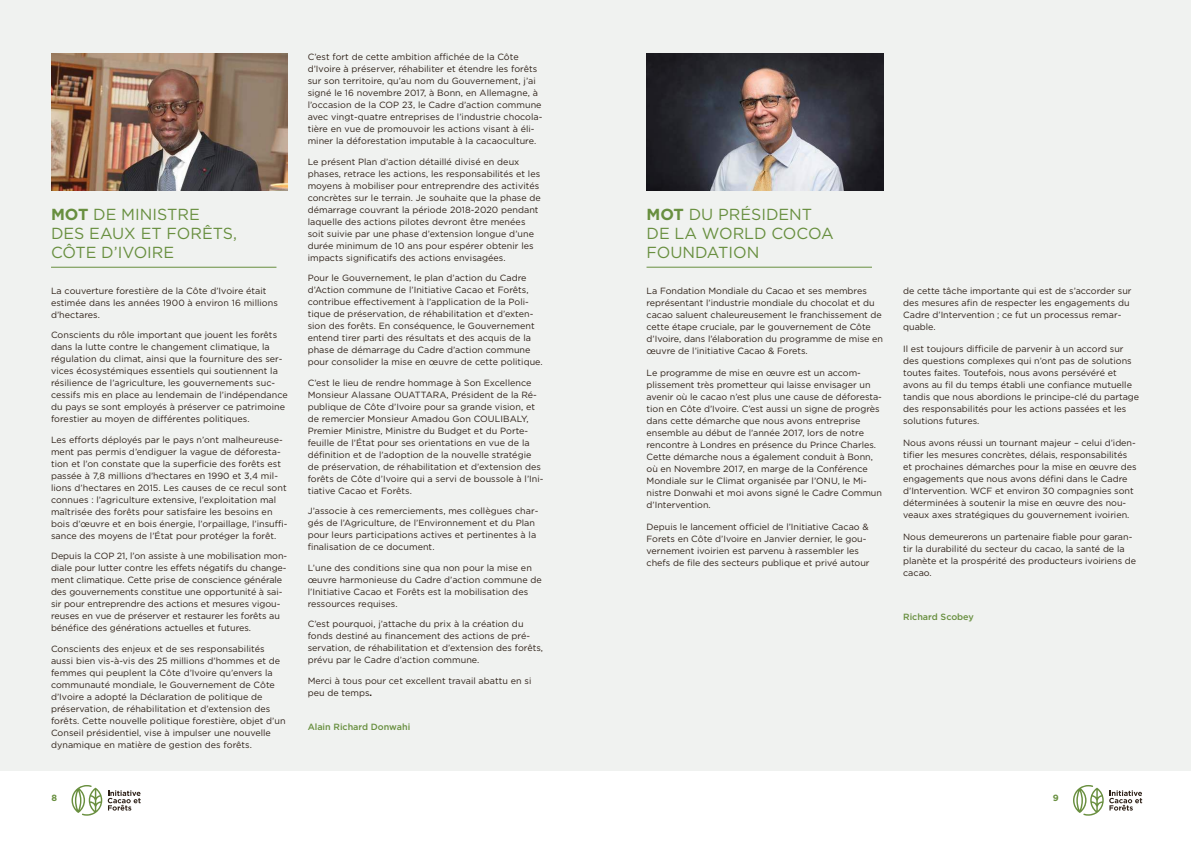
<style>
.page{position:relative;width:1191px;height:842px;background:#fff}
.page>*{position:absolute;margin:0;border:0;box-sizing:border-box;transform-origin:0 0}
.t1{font:16px/19px "Gotham";color:#688f3f}
.t2{font:9px/12px "Gotham";letter-spacing:.005em;color:#2f2118}
.t3{font:500 9px "Gotham";color:#688f3f}
.t4{font:700 9px "Gotham";color:#688f3f}
.s1{font-weight:700}
</style>
<div class="page">
<svg style="left:1109px;top:790px;width:33px;height:21px"></svg>
<svg style="left:1073px;top:785px;width:30px;height:31px"></svg>
<svg style="left:108px;top:790px;width:33px;height:21px"></svg>
<svg style="left:72px;top:785px;width:30px;height:31px"></svg>
<div style="left:0;top:0;width:1191px;height:771px;background:#f0f2f0"></div>
<hr style="left:51px;top:267px;width:225px;height:1px;background:#688f3f">
<img style="left:51px;top:53px;width:237px;height:137px">
<hr style="left:646px;top:267px;width:226px;height:1px;background:#688f3f">
<img style="left:646px;top:53px;width:237px;height:137px">
<h1 class="t1" style="left:51px;top:205px;width:187px"><span class="s1">MOT</span> DE MINISTRE<br>DES EAUX ET FORÊTS,<br>CÔTE D’IVOIRE</h1>
<p class="t2" style="left:51px;top:284px;width:228px">La couverture forestière de la Côte d’Ivoire était estimée dans les années 1900 à environ 16 millions d’hectares.</p>
<p class="t2" style="left:51px;top:329px;width:238px">Conscients du rôle important que jouent les forêts dans la lutte contre le changement climatique, la régulation du climat, ainsi que la fourniture des ser&shy;vices écosystémiques essentiels qui soutiennent la résilience de l’agriculture, les gouvernements suc&shy;cessifs mis en place au lendemain de l’indépendance du pays se sont employés à préserver ce patrimoine forestier au moyen de différentes politiques.</p>
<p class="t2" style="left:51px;top:433px;width:238px">Les efforts déployés par le pays n’ont malheureuse&shy;ment pas permis d’endiguer la vague de déforesta&shy;tion et l’on constate que la superficie des forêts est passée à 7,8 millions d’hectares en 1990 et 3,4 mil&shy;lions d’hectares en 2015. Les causes de ce recul sont connues : l’agriculture extensive, l’exploitation mal maîtrisée des forêts pour satisfaire les besoins en bois d’œuvre et en bois énergie, l’orpaillage, l’insuffi&shy;sance des moyens de l’État pour protéger la forêt.</p>
<p class="t2" style="left:51px;top:550px;width:238px">Depuis la COP 21, l’on assiste à une mobilisation mon&shy;diale pour lutter contre les effets négatifs du change&shy;ment climatique. Cette prise de conscience générale des gouvernements constitue une opportunité à sai&shy;sir pour entreprendre des actions et mesures vigou&shy;reuses en vue de préserver et restaurer les forêts au bénéfice des générations actuelles et futures.</p>
<p class="t2" style="left:51px;top:642px;width:236px">Conscients des enjeux et de ses responsabilités aussi bien vis-à-vis des 25 millions d’hommes et de femmes qui peuplent la Côte d’Ivoire qu’envers la communauté mondiale, le Gouvernement de Côte d’Ivoire a adopté la Déclaration de politique de préservation, de réhabilitation et d’extension des forêts. Cette nouvelle politique forestière, objet d’un Conseil présidentiel, vise à impulser une nouvelle dynamique en matière de gestion des forêts.</p>
<p class="t2" style="left:308px;top:51px;width:236px">C’est fort de cette ambition affichée de la Côte d’Ivoire à préserver, réhabiliter et étendre les forêts sur son territoire, qu’au nom du Gouvernement, j’ai signé le 16 novembre 2017, à Bonn, en Allemagne, à l’occasion de la COP 23, le Cadre d’action commune avec vingt-quatre entreprises de l’industrie chocola&shy;tière en vue de promouvoir les actions visant à éli&shy;miner la déforestation imputable à la cacaoculture.</p>
<p class="t2" style="left:308px;top:155px;width:235px">Le présent Plan d’action détaillé divisé en deux phases, retrace les actions, les responsabilités et les moyens à mobiliser pour entreprendre des activités concrètes sur le terrain. Je souhaite que la phase de démarrage couvrant la période 2018-2020 pendant laquelle des actions pilotes devront être menées soit suivie par une phase d’extension longue d’une durée minimum de 10 ans pour espérer obtenir les impacts significatifs des actions envisagées.</p>
<p class="t2" style="left:308px;top:272px;width:237px">Pour le Gouvernement, le plan d’action du Cadre d’Action commune de l’Initiative Cacao et Forêts, contribue effectivement à l’application de la Poli&shy;tique de préservation, de réhabilitation et d’exten&shy;sion des forêts. En conséquence, le Gouvernement entend tirer parti des résultats et des acquis de la phase de démarrage du Cadre d’action commune pour consolider la mise en œuvre de cette politique.</p>
<p class="t2" style="left:308px;top:376px;width:237px">C’est le lieu de rendre hommage à Son Excellence Monsieur Alassane OUATTARA, Président de la Ré&shy;publique de Côte d’Ivoire pour sa grande vision, et de remercier Monsieur Amadou Gon COULIBALY, Premier Ministre, Ministre du Budget et du Porte&shy;feuille de l’État pour ses orientations en vue de la définition et de l’adoption de la nouvelle stratégie de préservation, de réhabilitation et d’extension des forêts de Côte d’Ivoire qui a servi de boussole à l’Ini&shy;tiative Cacao et Forêts.</p>
<p class="t2" style="left:308px;top:505px;width:232px">J’associe à ces remerciements, mes collègues char&shy;gés de l’Agriculture, de l’Environnement et du Plan pour leurs participations actives et pertinentes à la finalisation de ce document.</p>
<p class="t2" style="left:308px;top:561px;width:236px">L’une des conditions sine qua non pour la mise en œuvre harmonieuse du Cadre d’action commune de l’Initiative Cacao et Forêts est la mobilisation des ressources requises.</p>
<p class="t2" style="left:308px;top:618px;width:237px">C’est pourquoi, j’attache du prix à la création du fonds destiné au financement des actions de pré&shy;servation, de réhabilitation et d’extension des forêts, prévu par le Cadre d’action commune.</p>
<p class="t2" style="left:308px;top:675px;width:225px">Merci à tous pour cet excellent travail abattu en si peu de temps<span class="s1">.</span></p>
<p class="t3" style="left:308px;top:721px;width:104px">Alain Richard Donwahi</p>
<h1 class="t1" style="left:646px;top:205px;width:189px"><span class="s1">MOT</span> DU PRÉSIDENT<br>DE LA WORLD COCOA<br>FOUNDATION</h1>
<p class="t2" style="left:646px;top:284px;width:238px">La Fondation Mondiale du Cacao et ses membres représentant l’industrie mondiale du chocolat et du cacao saluent chaleureusement le franchissement de cette étape cruciale, par le gouvernement de Côte d’Ivoire, dans l’élaboration du programme de mise en œuvre de l’initiative Cacao &amp; Forets.</p>
<p class="t2" style="left:646px;top:366px;width:237px">Le programme de mise en œuvre est un accom&shy;plissement très prometteur qui laisse envisager un avenir où le cacao n’est plus une cause de déforesta&shy;tion en Côte d’Ivoire. C’est aussi un signe de progrès dans cette démarche que nous avons entreprise ensemble au début de l’année 2017, lors de notre rencontre à Londres en présence du Prince Charles.<br>Cette démarche nous a également conduit à Bonn, où en Novembre 2017, en marge de la Conférence Mondiale sur le Climat organisée par l’ONU, le Mi&shy;nistre Donwahi et moi avons signé le Cadre Commun d’Intervention.</p>
<p class="t2" style="left:646px;top:520px;width:224px">Depuis le lancement officiel de l’Initiative Cacao &amp; Forets en Côte d’Ivoire en Janvier dernier, le gou&shy;vernement ivoirien est parvenu à rassembler les chefs de file des secteurs publique et privé autour</p>
<p class="t2" style="left:903px;top:284px;width:230px">de cette tâche importante qui est de s’accorder sur des mesures afin de respecter les engagements du Cadre d’Intervention ; ce fut un processus remar&shy;quable.</p>
<p class="t2" style="left:903px;top:342px;width:238px">Il est toujours difficile de parvenir à un accord sur des questions complexes qui n’ont pas de solutions toutes faites. Toutefois, nous avons persévéré et avons au fil du temps établi une confiance mutuelle tandis que nous abordions le principe-clé du partage des responsabilités pour les actions passées et les solutions futures.</p>
<p class="t2" style="left:903px;top:436px;width:235px">Nous avons réussi un tournant majeur – celui d’iden&shy;tifier les mesures concrètes, délais, responsabilités et prochaines démarches pour la mise en œuvre des engagements que nous avons défini dans le Cadre d’Intervention. WCF et environ 30 compagnies sont déterminées à soutenir la mise en œuvre des nou&shy;veaux axes stratégiques du gouvernement ivoirien.</p>
<p class="t2" style="left:903px;top:530px;width:234px">Nous demeurerons un partenaire fiable pour garan&shy;tir la durabilité du secteur du cacao, la santé de la planète et la prospérité des producteurs ivoiriens de cacao.</p>
<p class="t3" style="left:903px;top:610px;width:72px">Richard Scobey</p>
<p class="t4" style="left:51px;top:792px;width:7px">8</p>
<p class="t4" style="left:1052px;top:792px;width:7px">9</p>
</div>
